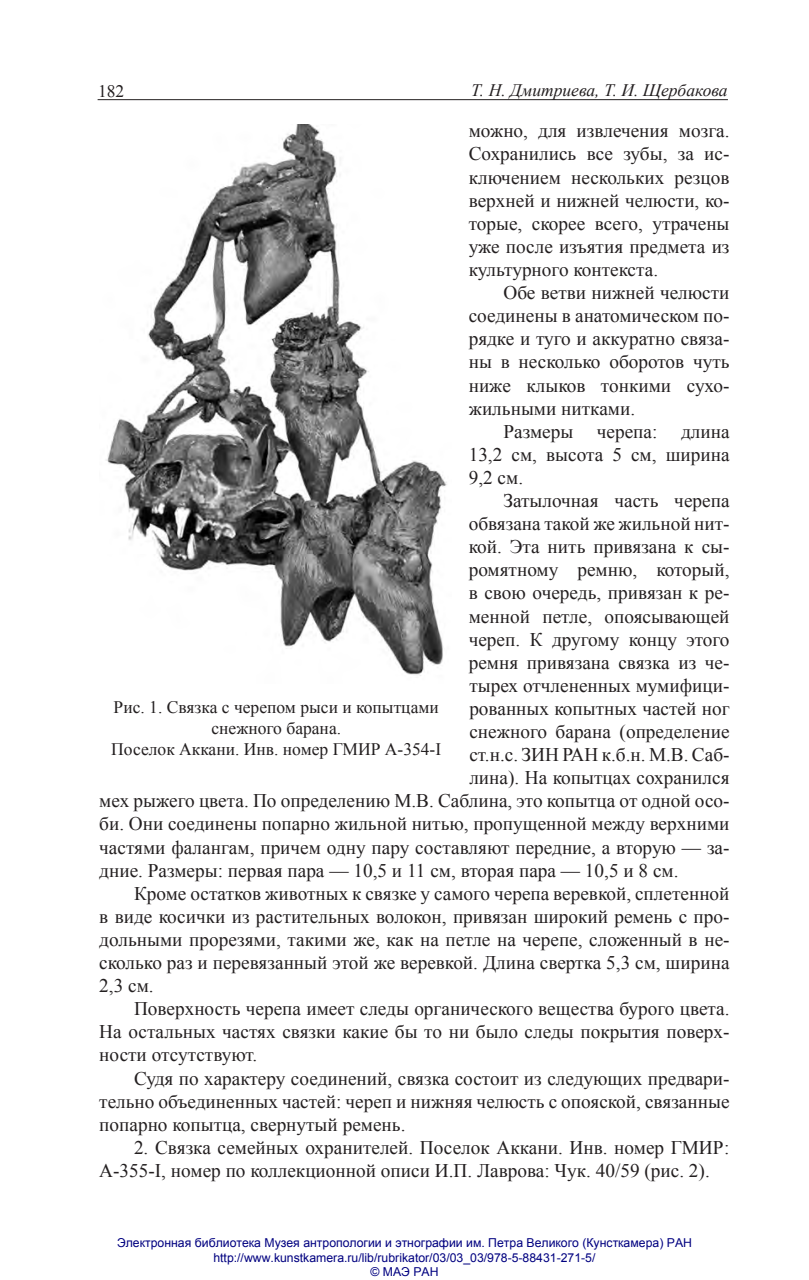
<style>
.page{position:relative;width:809px;height:1280px;background:#fff}
.page>*{position:absolute;margin:0;border:0;box-sizing:border-box;transform-origin:0 0}
.текст{font:19.25px/23.1px "Times New Roman";color:#231f20;text-align:justify}
.Текст_сноски{font:19.25px/23.1px "Times New Roman";color:#231f20;text-align:justify}
.рисунок{font:17.5px/21px "Times New Roman";color:#231f20;text-align:center}
.t1{font:italic 17.5px "Times New Roman";color:#231f20}
.t2{font:12.25px/14.7px "Arial";color:#000080;text-align:center}
</style>
<div class="page">
<hr style="left:98px;top:99px;width:630px;height:1px;background:#231f20">
<img style="left:106px;top:124px;width:341px;height:552px">
<p class="рисунок" style="left:98px;top:80px;width:28px">182</p>
<p class="t1" style="left:471px;top:78px;width:258px">Т. Н. Дмитриева, Т. И. Щербакова</p>
<p class="Текст_сноски" style="left:468px;top:119px;width:262px">можно, для извлечения мозга.<br>Сохранились все зубы, за ис&shy;ключением нескольких резцов верхней и нижней челюсти, ко&shy;торые, скорее всего, утрачены уже после изъятия предмета из культурного контекста.</p>
<p class="текст" style="left:468px;top:281px;width:262px;text-indent:35px">Обе ветви нижней челюсти соединены в анатомическом по&shy;рядке и туго и аккуратно связа&shy;ны в несколько оборотов чуть ниже клыков тонкими сухо&shy;жильными нитками.</p>
<p class="текст" style="left:468px;top:419px;width:262px;text-indent:35px">Размеры черепа: длина 13,2 см, высота 5 см, ширина 9,2 см.</p>
<p class="текст" style="left:503px;top:489px;width:228px">Затылочная часть черепа</p>
<p class="текст" style="left:468px;top:512px;width:262px">обвязана такой же жильной нит-</p>
<p class="текст" style="left:468px;top:535px;width:262px">кой. Эта нить привязана к сы-</p>
<p class="текст" style="left:468px;top:558px;width:262px">ромятному ремню, который,</p>
<p class="текст" style="left:468px;top:581px;width:262px">в свою очередь, привязан к ре-</p>
<p class="текст" style="left:468px;top:604px;width:262px">менной петле, опоясывающей</p>
<p class="текст" style="left:468px;top:627px;width:262px">череп. К другому концу этого</p>
<p class="текст" style="left:468px;top:650px;width:262px">ремня привязана связка из че-</p>
<p class="текст" style="left:469px;top:673px;width:262px">тырех отчлененных мумифици-</p>
<p class="текст" style="left:469px;top:697px;width:262px">рованных копытных частей ног</p>
<p class="текст" style="left:469px;top:720px;width:262px">снежного барана (определение</p>
<p class="текст" style="left:469px;top:743px;width:260px">ст.н.с. ЗИН РАН к.б.н. М.В. Саб-</p>
<p class="текст" style="left:469px;top:766px;width:262px">лина). На копытцах сохранился</p>
<p class="текст" style="left:99px;top:789px;width:631px">мех рыжего цвета. По определению М.В. Саблина, это копытца от одной осо-</p>
<p class="текст" style="left:99px;top:812px;width:631px">би. Они соединены попарно жильной нитью, пропущенной между верхними</p>
<p class="текст" style="left:99px;top:835px;width:631px">частями фалангам, причем одну пару составляют передние, а вторую — за-</p>
<p class="текст" style="left:99px;top:858px;width:581px">дние. Размеры: первая пара — 10,5 и 11 см, вторая пара — 10,5 и 8 см.</p>
<p class="текст" style="left:99px;top:881px;width:631px;text-indent:35px">Кроме остатков животных к связке у самого черепа веревкой, сплетенной в виде косички из растительных волокон, привязан широкий ремень с про&shy;дольными прорезями, такими же, как на петле на черепе, сложенный в не&shy;сколько раз и перевязанный этой же веревкой. Длина свертка 5,3 см, ширина 2,3 см.</p>
<p class="текст" style="left:99px;top:997px;width:631px;text-indent:35px">Поверхность черепа имеет следы органического вещества бурого цвета.<br>На остальных частях связки какие бы то ни было следы покрытия поверх&shy;ности отсутствуют.</p>
<p class="текст" style="left:99px;top:1066px;width:632px;text-indent:35px">Судя по характеру соединений, связка состоит из следующих предвари&shy;тельно объединенных частей: череп и нижняя челюсть с опояской, связанные попарно копытца, свернутый ремень.</p>
<p class="текст" style="left:99px;top:1135px;width:632px;text-indent:35px">2. Связка семейных охранителей. Поселок Аккани. Инв. номер ГМИР:<br>А-355-I, номер по коллекционной описи И.П. Лаврова: Чук. 40/59 (рис. 2).</p>
<p class="рисунок" style="left:114px;top:697px;width:327px">Рис. 1. Связка с черепом рыси и копытцами снежного барана.</p>
<p class="рисунок" style="left:111px;top:739px;width:331px">Поселок Аккани. Инв. номер ГМИР А-354-I</p>
<p class="t2" style="left:117px;top:1235px;width:576px">Электронная библиотека Музея антропологии и этнографии им. Петра Великого (Кунсткамера) РАН http://www.kunstkamera.ru/lib/rubrikator/03/03_03/978-5-88431-271-5/<br>© МАЭ РАН</p>
</div>
